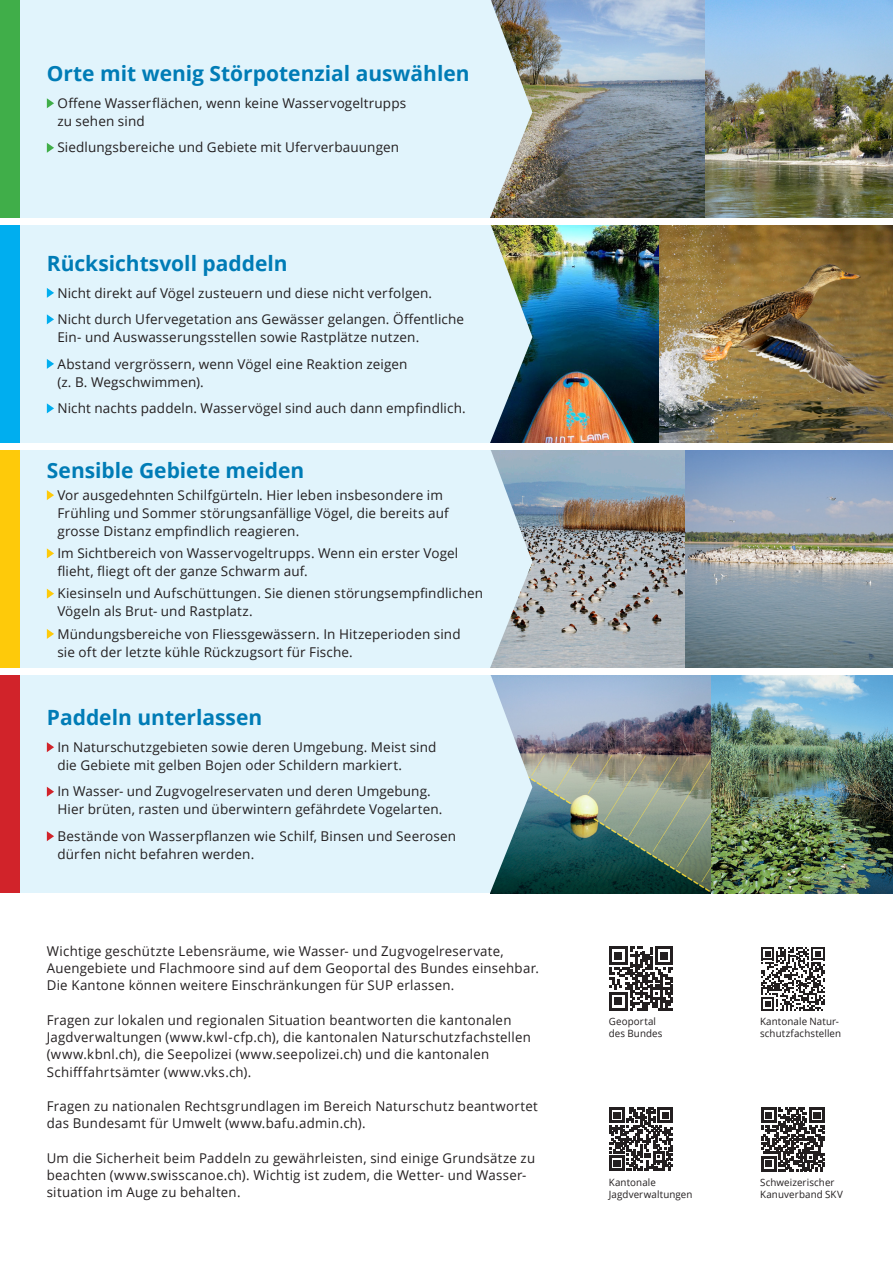
<style>
.page{position:relative;width:893px;height:1263px;background:#fff}
.page>*{position:absolute;margin:0;border:0;box-sizing:border-box;transform-origin:0 0}
.t1{font:700 21px "Open Sans";color:#007cb6}
.t2{font:13.5px/18px "Open Sans";letter-spacing:.015em;color:#231f20}
.t3{font:10.05px/12px "Open Sans";letter-spacing:.01em;color:#231f20}
</style>
<div class="page">
<div style="left:0;top:0;width:893px;height:218px;background:#e1f4fc"></div>
<img style="left:532px;top:0;width:174px;height:218px">
<img style="left:706px;top:0;width:187px;height:218px">
<img style="left:490px;top:0;width:42px;height:218px">
<div style="left:0;top:0;width:19px;height:218px;background:#40ae49"></div>
<div style="left:0;top:225px;width:893px;height:218px;background:#e1f4fc"></div>
<img style="left:532px;top:225px;width:127px;height:218px">
<img style="left:659px;top:225px;width:234px;height:218px">
<img style="left:490px;top:225px;width:42px;height:218px">
<div style="left:0;top:225px;width:19px;height:218px;background:#00aeef"></div>
<div style="left:0;top:450px;width:893px;height:218px;background:#e1f4fc"></div>
<img style="left:685px;top:450px;width:208px;height:218px">
<img style="left:532px;top:450px;width:153px;height:218px">
<svg style="left:490px;top:450px;width:42px;height:218px"></svg>
<div style="left:0;top:450px;width:19px;height:218px;background:#feca0a"></div>
<div style="left:0;top:675px;width:893px;height:218px;background:#e1f4fc"></div>
<img style="left:532px;top:675px;width:179px;height:218px">
<img style="left:711px;top:675px;width:182px;height:218px">
<svg style="left:490px;top:675px;width:42px;height:218px"></svg>
<div style="left:0;top:675px;width:19px;height:218px;background:#d1232a"></div>
<svg style="left:47px;top:98px;width:7px;height:10px"></svg>
<svg style="left:47px;top:143px;width:7px;height:10px"></svg>
<svg style="left:47px;top:288px;width:7px;height:10px"></svg>
<svg style="left:47px;top:314px;width:7px;height:10px"></svg>
<svg style="left:47px;top:359px;width:7px;height:10px"></svg>
<svg style="left:47px;top:403px;width:7px;height:10px"></svg>
<svg style="left:47px;top:490px;width:7px;height:10px"></svg>
<svg style="left:47px;top:548px;width:7px;height:10px"></svg>
<svg style="left:47px;top:589px;width:7px;height:10px"></svg>
<svg style="left:47px;top:629px;width:7px;height:10px"></svg>
<svg style="left:47px;top:742px;width:7px;height:10px"></svg>
<svg style="left:47px;top:787px;width:7px;height:10px"></svg>
<svg style="left:47px;top:831px;width:7px;height:10px"></svg>
<svg style="left:609px;top:1107px;width:64px;height:64px"></svg>
<svg style="left:761px;top:1108px;width:63px;height:63px"></svg>
<svg style="left:609px;top:947px;width:64px;height:63px"></svg>
<svg style="left:761px;top:947px;width:63px;height:63px"></svg>
<h1 class="t1" style="left:47px;top:59px;width:424px">Orte mit wenig Störpotenzial auswählen</h1>
<p class="t2" style="left:57px;top:94px;width:350px">Offene Wasserflächen, wenn keine Wasservogeltrupps zu sehen sind</p>
<p class="t2" style="left:57px;top:138px;width:343px">Siedlungsbereiche und Gebiete mit Uferverbauungen</p>
<h1 class="t1" style="left:47px;top:249px;width:242px">Rücksichtsvoll paddeln</h1>
<p class="t2" style="left:57px;top:279px;width:408px;line-height:26.5px">Nicht direkt auf Vögel zusteuern und diese nicht verfolgen.<br>Nicht durch Ufervegetation ans Gewässer gelangen. Öffentliche</p>
<p class="t2" style="left:57px;top:323px;width:363px;line-height:26.5px">Ein- und Auswasserungsstellen sowie Rastplätze nutzen.<br>Abstand vergrössern, wenn Vögel eine Reaktion zeigen</p>
<p class="t2" style="left:57px;top:368px;width:410px;line-height:26.5px">(z. B. Wegschwimmen).<br>Nicht nachts paddeln. Wasservögel sind auch dann empfindlich.</p>
<h1 class="t1" style="left:47px;top:455px;width:259px">Sensible Gebiete meiden</h1>
<p class="t2" style="left:57px;top:486px;width:393px">Vor ausgedehnten Schilfgürteln. Hier leben insbesondere im<br>Frühling und Sommer störungsanfällige Vögel, die bereits auf grosse Distanz empfindlich reagieren.</p>
<p class="t2" style="left:57px;top:544px;width:402px">Im Sichtbereich von Wasservogeltrupps. Wenn ein erster Vogel flieht, fliegt oft der ganze Schwarm auf.</p>
<p class="t2" style="left:57px;top:584px;width:427px">Kiesinseln und Aufschüttungen. Sie dienen störungsempfindlichen<br>Vögeln als Brut- und Rastplatz.</p>
<p class="t2" style="left:57px;top:624px;width:405px">Mündungsbereiche von Fliessgewässern. In Hitzeperioden sind sie oft der letzte kühle Rückzugsort für Fische.</p>
<h1 class="t1" style="left:47px;top:703px;width:217px">Paddeln unterlassen</h1>
<p class="t2" style="left:57px;top:738px;width:381px">In Naturschutzgebieten sowie deren Umgebung. Meist sind die Gebiete mit gelben Bojen oder Schildern markiert.</p>
<p class="t2" style="left:57px;top:782px;width:387px">In Wasser- und Zugvogelreservaten und deren Umgebung.<br>Hier brüten, rasten und überwintern gefährdete Vogelarten.</p>
<p class="t2" style="left:57px;top:827px;width:400px">Bestände von Wasserpflanzen wie Schilf, Binsen und Seerosen dürfen nicht befahren werden.</p>
<p class="t2" style="left:47px;top:942px;width:494px;line-height:17.2px">Wichtige geschützte Lebensräume, wie Wasser- und Zugvogelreservate,<br>Auengebiete und Flachmoore sind auf dem Geoportal des Bundes einsehbar.<br>Die Kantone können weitere Einschränkungen für SUP erlassen.</p>
<p class="t2" style="left:47px;top:1011px;width:486px;line-height:17.2px">Fragen zur lokalen und regionalen Situation beantworten die kantonalen Jagdverwaltungen (www.kwl-cfp.ch), die kantonalen Naturschutzfachstellen (www.kbnl.ch), die Seepolizei (www.seepolizei.ch) und die kantonalen Schifffahrtsämter (www.vks.ch).</p>
<p class="t2" style="left:47px;top:1097px;width:493px;line-height:17.2px">Fragen zu nationalen Rechtsgrundlagen im Bereich Naturschutz beantwortet das Bundesamt für Umwelt (www.bafu.admin.ch).</p>
<p class="t2" style="left:47px;top:1149px;width:490px;line-height:17.2px">Um die Sicherheit beim Paddeln zu gewährleisten, sind einige Grundsätze zu beachten (www.swisscanoe.ch). Wichtig ist zudem, die Wetter- und Wasser&shy;situation im Auge zu behalten.</p>
<p class="t3" style="left:609px;top:1014px;width:55px">Geoportal des Bundes</p>
<p class="t3" style="left:609px;top:1176px;width:85px">Kantonale<br>Jagdverwaltungen</p>
<p class="t3" style="left:760px;top:1015px;width:83px">Kantonale Natur&shy;schutzfachstellen</p>
<p class="t3" style="left:760px;top:1176px;width:84px">Schweizerischer<br>Kanuverband SKV</p>
</div>
